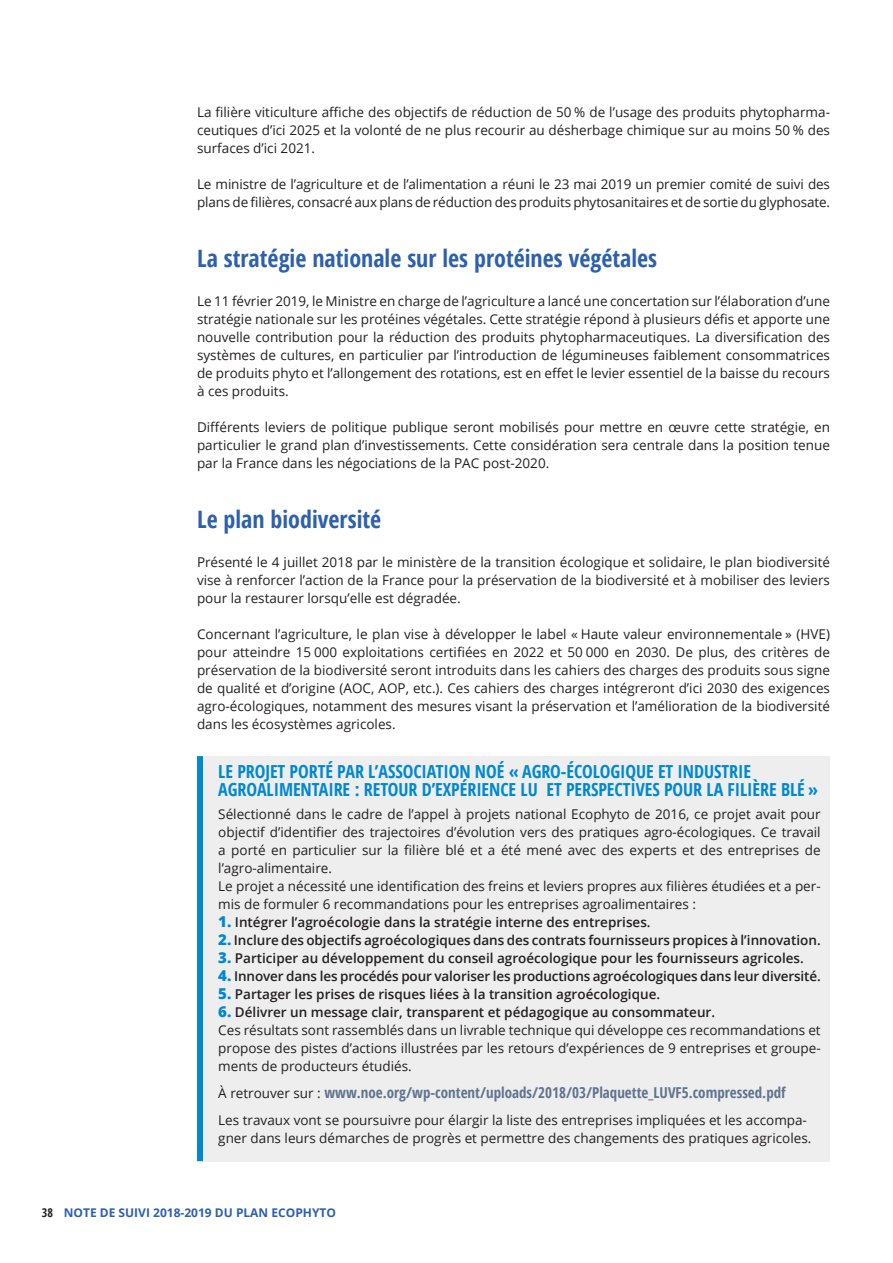
<style>
.page{position:relative;width:893px;height:1263px;background:#fff}
.page>*{position:absolute;margin:0;border:0;box-sizing:border-box;transform-origin:0 0}
.t1{font:700 condensed 24px "Open Sans";color:#2d60ad}
.t2{font:700 condensed 18px/18px "Open Sans";letter-spacing:-.005em;color:#0089cf}
.t3{font:700 condensed 15px "Open Sans";color:#61738e}
.t4{font:13.5px/18px "Open Sans";color:#231f20;text-align:justify}
.t5{font:600 13.5px "Open Sans";color:#231f20}
.t6{font:700 12px "Open Sans";color:#2d60ad}
.s1{font-weight:800;font-size:15px;color:#0089cf}
.s2{font-weight:600}
.s3{font-weight:400;font-stretch:normal;font-size:13.5px;color:#231f20}
.s4{font-stretch:condensed;color:#231f20}
</style>
<div class="page">
<div style="left:197px;top:756px;width:632px;height:405px;background:#eeeeef"></div>
<div style="left:197px;top:756px;width:6px;height:405px;background:#0089cf"></div>
<p class="t4" style="left:197px;top:103px;width:634px">La filière viticulture affiche des objectifs de réduction de 50 % de l’usage des produits phytopharma&shy;ceutiques d’ici 2025 et la volonté de ne plus recourir au désherbage chimique sur au moins 50 % des surfaces d’ici 2021.</p>
<p class="t4" style="left:197px;top:175px;width:634px">Le ministre de l’agriculture et de l’alimentation a réuni le 23 mai 2019 un premier comité de suivi des plans de filières, consacré aux plans de réduction des produits phytosanitaires et de sortie du glyphosate.</p>
<h1 class="t1" style="left:197px;top:242px;width:462px">La stratégie nationale sur les protéines végétales</h1>
<p class="t4" style="left:197px;top:292px;width:634px">Le 11 février 2019, le Ministre en charge de l’agriculture a lancé une concertation sur l’élaboration d’une stratégie nationale sur les protéines végétales. Cette stratégie répond à plusieurs défis et apporte une nouvelle contribution pour la réduction des produits phytopharmaceutiques. La diversification des systèmes de cultures, en particulier par l’introduction de légumineuses faiblement consommatrices de produits phyto et l’allongement des rotations, est en effet le levier essentiel de la baisse du recours à ces produits.</p>
<p class="t4" style="left:197px;top:418px;width:634px">Différents leviers de politique publique seront mobilisés pour mettre en œuvre cette stratégie, en particulier le grand plan d’investissements. Cette considération sera centrale dans la position tenue par la France dans les négociations de la PAC post-2020.</p>
<h1 class="t1" style="left:197px;top:503px;width:186px">Le plan biodiversité</h1>
<p class="t4" style="left:197px;top:553px;width:634px">Présenté le 4 juillet 2018 par le ministère de la transition écologique et solidaire, le plan biodiversité vise à renforcer l’action de la France pour la préservation de la biodiversité et à mobiliser des leviers pour la restaurer lorsqu’elle est dégradée.</p>
<p class="t4" style="left:197px;top:625px;width:634px">Concernant l’agriculture, le plan vise à développer le label « Haute valeur environnementale » (HVE) pour atteindre 15 000 exploitations certifiées en 2022 et 50 000 en 2030. De plus, des critères de préservation de la biodiversité seront introduits dans les cahiers des charges des produits sous signe de qualité et d’origine (AOC, AOP, etc.). Ces cahiers des charges intégreront d’ici 2030 des exigences agro-écologiques, notamment des mesures visant la préservation et l’amélioration de la biodiversité dans les écosystèmes agricoles.</p>
<h2 class="t2" style="left:218px;top:762px;width:601px">LE PROJET PORTÉ PAR L’ASSOCIATION NOÉ « AGRO-ÉCOLOGIQUE ET INDUSTRIE<br>AGROALIMENTAIRE : RETOUR D’EXPÉRIENCE LU ET PERSPECTIVES POUR LA FILIÈRE BLÉ »</h2>
<p class="t4" style="left:218px;top:805px;width:604px;text-align:left">Sélectionné dans le cadre de l’appel à projets national Ecophyto de 2016, ce projet avait pour objectif d’identifier des trajectoires d’évolution vers des pratiques agro-écologiques. Ce travail a porté en particulier sur la filière blé et a été mené avec des experts et des entreprises de l’agro-alimentaire.<br>Le projet a nécessité une identification des freins et leviers propres aux filières étudiées et a per&shy;mis de formuler 6 recommandations pour les entreprises agroalimentaires :</p>
<p class="t5" style="left:218px;top:913px;width:434px"><span class="s1">1.</span> Intégrer l’agroécologie dans la stratégie interne des entreprises.</p>
<p class="t5" style="left:218px;top:931px;width:604px"><span class="s1">2.</span> Inclure des objectifs agroécologiques dans des contrats fournisseurs propices à l’innovation.</p>
<p class="t5" style="left:218px;top:949px;width:587px"><span class="s1">3.</span> Participer au développement du conseil agroécologique pour les fournisseurs agricoles.</p>
<p class="t5" style="left:218px;top:967px;width:604px"><span class="s1">4.</span> Innover dans les procédés pour valoriser les productions agroécologiques dans leur diversité.</p>
<p class="t5" style="left:218px;top:985px;width:443px"><span class="s1">5.</span> Partager les prises de risques liées à la transition agroécologique.</p>
<p class="t4" style="left:218px;top:1003px;width:604px;text-align:left"><span class="s1">6.</span> <span class="s2">Délivrer un message clair, transparent et pédagogique au consommateur.<br></span>Ces résultats sont rassemblés dans un livrable technique qui développe ces recommandations et propose des pistes d’actions illustrées par les retours d’expériences de 9 entreprises et groupe&shy;ments de producteurs étudiés.</p>
<p class="t3" style="left:218px;top:1082px;width:569px"><span class="s3">À retrouver sur :</span> www.noe.org/wp-content/uploads/2018/03/Plaquette_LUVF5.compressed.pdf</p>
<p class="t4" style="left:218px;top:1111px;width:595px">Les travaux vont se poursuivre pour élargir la liste des entreprises impliquées et les accompa&shy;gner dans leurs démarches de progrès et permettre des changements des pratiques agricoles.</p>
<p class="t6" style="left:42px;top:1204px;width:296px"><span class="s4">38</span> NOTE DE SUIVI 2018-2019 DU PLAN ECOPHYTO</p>
</div>
